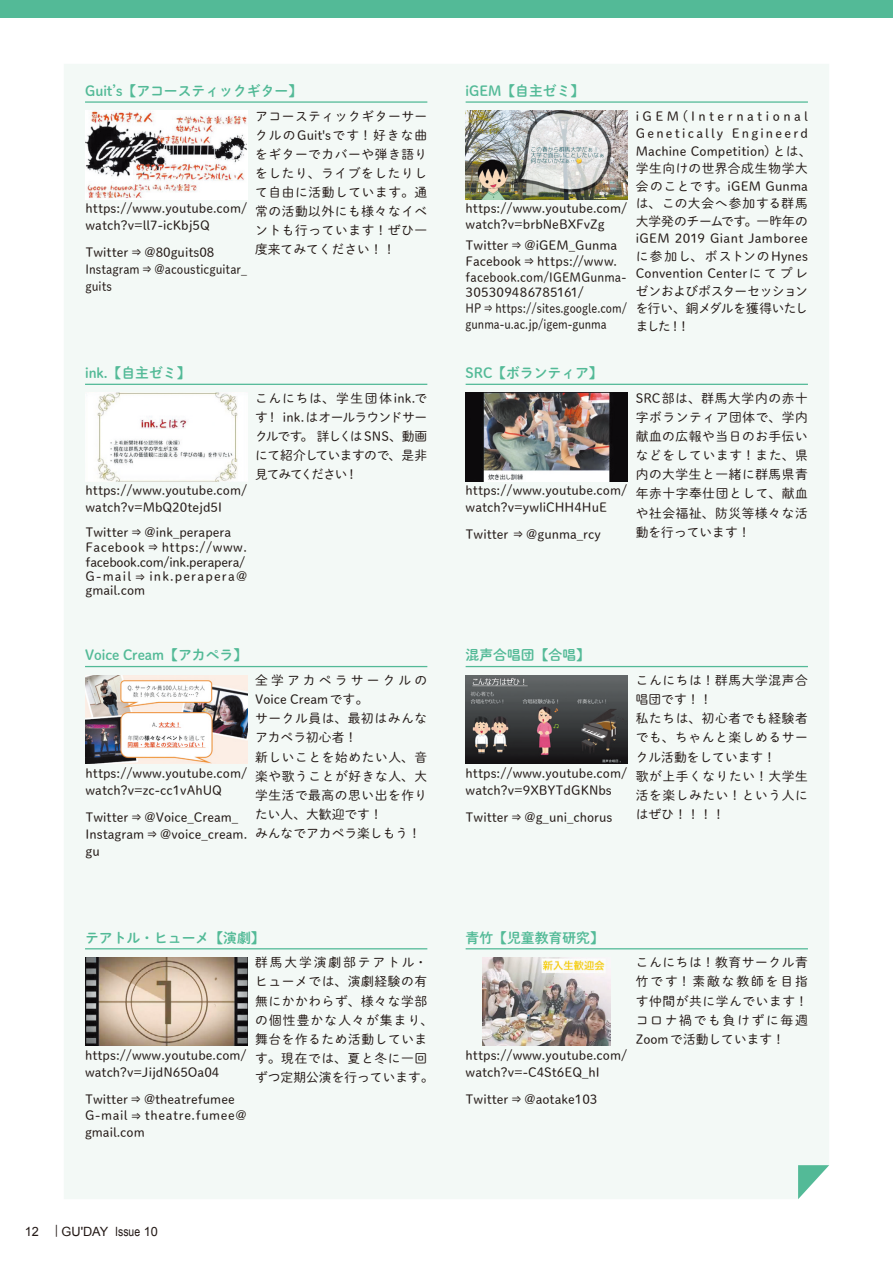
<style>
.page{position:relative;width:893px;height:1263px;background:#fff}
.page>*{position:absolute;margin:0;border:0;box-sizing:border-box;transform-origin:0 0}
.t1{font:13.8px "Shuei M Go Std B";color:#53ba97}
.t2{font:12.75px/19.2px "Shuei M Go Std L";color:#231916}
.t3{font:12.75px/17.5px "Shuei M Go Std L";letter-spacing:.02em;color:#231916}
.t4{font:12.75px/19.2px "Shuei M Go Std L";letter-spacing:.045em;color:#231916}
.t5{font:12.75px/19.2px "Shuei M Go Std L";letter-spacing:.04em;color:#231916}
.t6{font:12.75px/14.9px "Shuei M Go Std L";letter-spacing:.09em;color:#231916}
.t7{font:12.75px "Arial";color:#231916}
.s1{font-family:"Arial Narrow"}
</style>
<div class="page">
<div style="left:0;top:0;width:893px;height:17px;background:#53ba97"></div>
<div style="left:64px;top:64px;width:765px;height:1135px;background:#f3f9f6"></div>
<svg style="left:798px;top:1165px;width:31px;height:34px"></svg>
<hr style="left:85px;top:384px;width:342px;height:1px;background:#53ba97">
<hr style="left:85px;top:101px;width:342px;height:2px;background:#53ba97">
<hr style="left:466px;top:101px;width:342px;height:2px;background:#53ba97">
<hr style="left:85px;top:666px;width:342px;height:1px;background:#53ba97">
<hr style="left:466px;top:666px;width:342px;height:1px;background:#53ba97">
<hr style="left:466px;top:384px;width:342px;height:1px;background:#53ba97">
<hr style="left:85px;top:948px;width:342px;height:1px;background:#53ba97">
<hr style="left:466px;top:948px;width:342px;height:1px;background:#53ba97">
<img style="left:85px;top:111px;width:162px;height:88px">
<img style="left:466px;top:111px;width:162px;height:88px">
<img style="left:85px;top:675px;width:162px;height:88px">
<img style="left:466px;top:675px;width:162px;height:88px">
<img style="left:85px;top:393px;width:162px;height:88px">
<img style="left:466px;top:393px;width:162px;height:88px">
<img style="left:85px;top:957px;width:162px;height:89px">
<img style="left:483px;top:957px;width:127px;height:89px">
<p class="t1" style="left:85px;top:81px;width:219px">Guit’s【アコースティックギター】</p>
<p class="t2" style="left:255px;top:106px;width:174px;text-align:justify">アコースティックギターサークルのGuit'sです！好きな曲をギターでカバーや弾き語りをしたり、ライブをしたりして自由に活動しています。通常の活動以外にも様々なイベントも行っています！ぜひ一度来てみてください！！</p>
<p class="t2" style="left:86px;top:199px;width:163px;line-height:17px">https://www.youtube.com/ watch?v=ll7-icKbj5Q</p>
<p class="t2" style="left:86px;top:243px;width:163px;line-height:17px">Twitter⇒@80guits08<br>Instagram⇒@acousticguitar_ guits</p>
<p class="t1" style="left:85px;top:363px;width:107px">ink.【自主ゼミ】</p>
<p class="t2" style="left:86px;top:482px;width:163px;line-height:17px">https://www.youtube.com/ watch?v=MbQ20tejd5I</p>
<p class="t2" style="left:86px;top:524px;width:163px;line-height:14.9px">Twitter⇒@ink_perapera<br>Facebook⇒https://www. facebook.com/ink.perapera/</p>
<p class="t6" style="left:86px;top:568px;width:163px">G-mail ⇒ ink.perapera@ gmail.com</p>
<p class="t2" style="left:255px;top:388px;width:174px;text-align:justify">こんにちは、学生団体ink.です！ ink.はオールラウンドサークルです。 詳しくは SNS、動画にて紹介していますので、是非見てみてください！</p>
<p class="t1" style="left:85px;top:645px;width:164px">Voice Cream【アカペラ】</p>
<p class="t2" style="left:86px;top:764px;width:163px;line-height:17px">https://www.youtube.com/ watch?v=zc-cc1vAhUQ</p>
<p class="t2" style="left:86px;top:808px;width:163px;line-height:17px">Twitter⇒@Voice_Cream_<br>Instagram⇒@voice_cream. gu</p>
<p class="t5" style="left:255px;top:670px;width:174px">全学アカペラサークルの<br>Voice Creamです。<br>サークル員は、最初はみんなアカペラ初心者！<br>新しいことを始めたい人、音楽や歌うことが好きな人、大学生活で最高の思い出を作りたい人、大歓迎です！<br>みんなでアカペラ楽しもう！</p>
<p class="t1" style="left:85px;top:927px;width:181px">テアトル・ヒューメ【演劇】</p>
<p class="t4" style="left:255px;top:952px;width:180px">群馬大学演劇部テアトル・ヒューメでは、演劇経験の有無にかかわらず、様々な学部の個性豊かな人々が集まり、舞台を作るため活動しています。現在では、夏と冬に一回ずつ定期公演を行っています。</p>
<p class="t2" style="left:85px;top:1046px;width:163px;line-height:17px">https://www.youtube.com/ watch?v=JijdN65Oa04</p>
<p class="t2" style="left:85px;top:1091px;width:163px;line-height:15.8px">Twitter⇒@theatrefumee<br>G-mail ⇒ theatre.fumee@</p>
<p class="t2" style="left:85px;top:1122px;width:61px">gmail.com</p>
<p class="t7" style="left:25px;top:1223px;width:16px">12</p>
<p class="t7" style="left:55px;top:1223px;width:104px"><span class="s1">|</span> GU'DAY <span class="s1">Issue</span> 10</p>
<p class="t1" style="left:466px;top:81px;width:120px">iGEM【自主ゼミ】</p>
<p class="t2" style="left:466px;top:200px;width:163px;line-height:15.8px">https://www.youtube.com/ watch?v=brbNeBXFvZg</p>
<p class="t2" style="left:466px;top:237px;width:163px;line-height:15.8px">Twitter⇒@iGEM_Gunma<br>Facebook⇒https://www. facebook.com/IGEMGunma-<br>305309486785161/<br>HP⇒https://sites.google.com/ gunma-u.ac.jp/igem-gunma</p>
<p class="t3" style="left:636px;top:107px;width:177px">iGEM(International<br>Genetically Engineerd<br>Machine Competition) とは、学生向けの世界合成生物学大会のことです。iGEM Gunmaは、この大会へ参加する群馬大学発のチームです。一昨年のiGEM 2019 Giant Jamboreeに参加し、ボストンのHynes<br>Convention Centerにてプレゼンおよびポスターセッションを行い、銅メダルを獲得いたしました！！</p>
<p class="t1" style="left:466px;top:363px;width:139px">SRC【ボランティア】</p>
<p class="t2" style="left:466px;top:482px;width:163px;line-height:17px">https://www.youtube.com/ watch?v=ywIiCHH4HuE</p>
<p class="t2" style="left:466px;top:524px;width:137px">Twitter ⇒@gunma_rcy</p>
<p class="t2" style="left:636px;top:388px;width:174px;text-align:justify">SRC部は、群馬大学内の赤十字ボランティア団体で、学内献血の広報や当日のお手伝いなどをしています！また、県内の大学生と一緒に群馬県青年赤十字奉仕団として、献血や社会福祉、防災等様々な活動を行っています！</p>
<p class="t1" style="left:466px;top:645px;width:126px">混声合唱団【合唱】</p>
<p class="t2" style="left:466px;top:764px;width:163px;line-height:17px">https://www.youtube.com/ watch?v=9XBYTdGKNbs</p>
<p class="t2" style="left:466px;top:807px;width:148px">Twitter⇒@g_uni_chorus</p>
<p class="t4" style="left:636px;top:670px;width:174px">こんにちは！群馬大学混声合唱団です！！<br>私たちは、初心者でも経験者でも、ちゃんと楽しめるサークル活動をしています！<br>歌が上手くなりたい！大学生活を楽しみたい！という人にはぜひ！！！！</p>
<p class="t1" style="left:466px;top:927px;width:140px">青竹【児童教育研究】</p>
<p class="t2" style="left:466px;top:1046px;width:163px;line-height:17px">https://www.youtube.com/ watch?v=-C4St6EQ_hI</p>
<p class="t2" style="left:466px;top:1089px;width:133px">Twitter⇒@aotake103</p>
<p class="t2" style="left:636px;top:952px;width:174px;text-align:justify">こんにちは！教育サークル青竹です！素敵な教師を目指す仲間が共に学んでいます！コロナ禍でも負けずに毎週Zoomで活動しています！</p>
</div>
